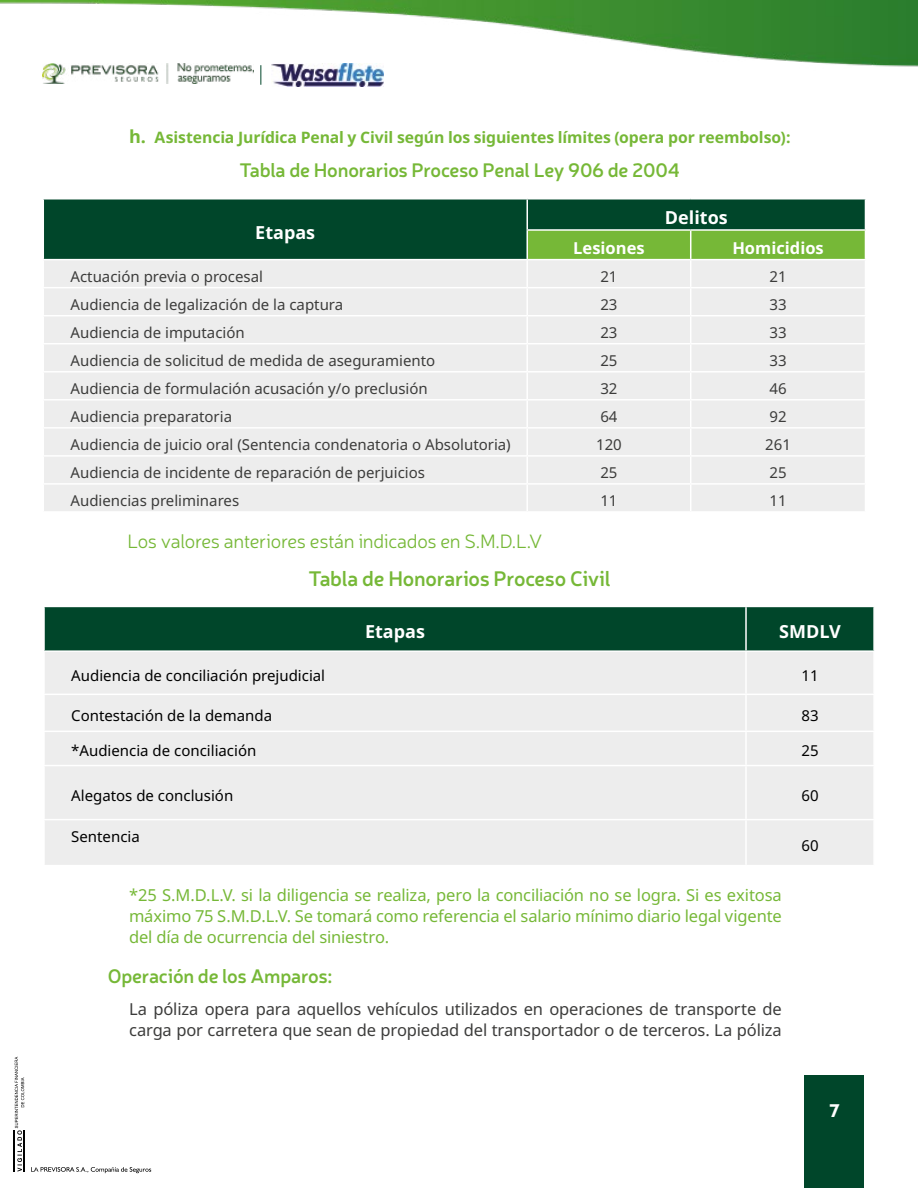
<style>
.page{position:relative;width:918px;height:1188px;background:#fff}
.page>*{position:absolute;margin:0;border:0;box-sizing:border-box;transform-origin:0 0}
.t1{font:600 21px "Neris";letter-spacing:-.015em;color:#76b837}
.t2{font:600 19.5px "Neris";letter-spacing:-.015em;color:#76b837}
.t3{font:300 19.5px "Neris";letter-spacing:-.02em;color:#76b837}
.t4{font:700 18px "Noto Sans";color:#fff}
.t5{font:900 18px "Neris";color:#fff}
.t6{font:16.5px/21px "Noto Sans";letter-spacing:-.01em;color:#76b837;text-align:justify}
.t7{font:16.5px/21px "Noto Sans";letter-spacing:-.01em;color:#3c3c3b}
.t8{font:700 16.5px "Noto Sans";color:#fff}
.t9{font:700 15.75px "Noto Sans";letter-spacing:-.005em;color:#76b837}
.t10{font:15px "Noto Sans";color:#3c3c3b}
.t11{font:15px "Noto Sans";color:#000}
.s1{font-size:18px}
</style>
<div class="page">
<div style="left:805px;top:1076px;width:59px;height:112px;background:#00462a"></div>
<div style="left:45px;top:607px;width:828px;height:43px;background:#00462a"></div>
<div style="left:45px;top:652px;width:828px;height:213px;background:#ededed"></div>
<hr style="left:745px;top:607px;width:2px;height:43px;background:#fff">
<hr style="left:745px;top:652px;width:2px;height:42px;background:#fff">
<hr style="left:43px;top:694px;width:703px;height:1px;background:#fff">
<hr style="left:746px;top:694px;width:129px;height:1px;background:#fff">
<hr style="left:745px;top:695px;width:2px;height:36px;background:#fff">
<hr style="left:43px;top:731px;width:703px;height:1px;background:#fff">
<hr style="left:746px;top:731px;width:129px;height:1px;background:#fff">
<hr style="left:745px;top:732px;width:2px;height:33px;background:#fff">
<hr style="left:43px;top:765px;width:703px;height:1px;background:#fff">
<hr style="left:746px;top:765px;width:129px;height:1px;background:#fff">
<hr style="left:745px;top:766px;width:2px;height:53px;background:#fff">
<hr style="left:43px;top:819px;width:703px;height:1px;background:#fff">
<hr style="left:746px;top:819px;width:129px;height:1px;background:#fff">
<hr style="left:745px;top:820px;width:2px;height:45px;background:#fff">
<div style="left:44px;top:200px;width:821px;height:59px;background:#00462a"></div>
<div style="left:44px;top:260px;width:482px;height:251px;background:#ededed"></div>
<hr style="left:526px;top:199px;width:2px;height:30px;background:#fff">
<hr style="left:526px;top:229px;width:165px;height:2px;background:#fff">
<hr style="left:526px;top:231px;width:2px;height:28px;background:#fff">
<hr style="left:691px;top:229px;width:175px;height:2px;background:#fff">
<hr style="left:43px;top:287px;width:484px;height:1px;background:#fff">
<hr style="left:43px;top:315px;width:484px;height:1px;background:#fff">
<hr style="left:43px;top:343px;width:484px;height:1px;background:#fff">
<hr style="left:43px;top:371px;width:484px;height:2px;background:#fff">
<hr style="left:43px;top:399px;width:484px;height:2px;background:#fff">
<hr style="left:43px;top:427px;width:484px;height:2px;background:#fff">
<hr style="left:43px;top:455px;width:484px;height:2px;background:#fff">
<hr style="left:43px;top:483px;width:484px;height:2px;background:#fff">
<svg style="left:527px;top:230px;width:339px;height:281px;background:#e2e8db"></svg>
<svg style="left:15px;top:1057px;width:9px;height:115px"></svg>
<svg style="left:31px;top:1167px;width:120px;height:6px"></svg>
<hr style="left:14px;top:1130px;width:1px;height:42px;background:#000">
<hr style="left:24px;top:1130px;width:1px;height:42px;background:#000">
<img style="left:0;top:0;width:918px;height:87px">
<img style="left:43px;top:64px;width:211px;height:19px">
<img style="left:272px;top:64px;width:111px;height:22px">
<svg style="left:261px;top:65px;width:1px;height:20px"></svg>
<p class="t9" style="left:129px;top:128px;width:663px"><span class="s1">h.</span> Asistencia Jurídica Penal y Civil según los siguientes límites (opera por reembolso):</p>
<h2 class="t2" style="left:240px;top:156px;width:442px">Tabla de Honorarios Proceso Penal Ley 906 de 2004</h2>
<p class="t4" style="left:255px;top:222px;width:61px">Etapas</p>
<p class="t4" style="left:665px;top:207px;width:64px">Delitos</p>
<p class="t8" style="left:573px;top:238px;width:73px">Lesiones</p>
<p class="t8" style="left:732px;top:238px;width:93px">Homicidios</p>
<p class="t10" style="left:71px;top:268px;width:194px">Actuación previa o procesal</p>
<p class="t10" style="left:600px;top:268px;width:19px">21</p>
<p class="t10" style="left:770px;top:268px;width:19px">21</p>
<p class="t10" style="left:71px;top:296px;width:274px">Audiencia de legalización de la captura</p>
<p class="t10" style="left:600px;top:296px;width:19px">23</p>
<p class="t10" style="left:770px;top:296px;width:19px">33</p>
<p class="t10" style="left:71px;top:324px;width:176px">Audiencia de imputación</p>
<p class="t10" style="left:600px;top:324px;width:19px">23</p>
<p class="t10" style="left:770px;top:324px;width:19px">33</p>
<p class="t10" style="left:71px;top:352px;width:366px">Audiencia de solicitud de medida de aseguramiento</p>
<p class="t10" style="left:600px;top:352px;width:19px">25</p>
<p class="t10" style="left:770px;top:352px;width:19px">33</p>
<p class="t10" style="left:71px;top:380px;width:359px">Audiencia de formulación acusación y/o preclusión</p>
<p class="t10" style="left:600px;top:380px;width:19px">32</p>
<p class="t10" style="left:770px;top:380px;width:19px">46</p>
<p class="t10" style="left:71px;top:408px;width:163px">Audiencia preparatoria</p>
<p class="t10" style="left:600px;top:408px;width:19px">64</p>
<p class="t10" style="left:770px;top:408px;width:19px">92</p>
<p class="t10" style="left:71px;top:436px;width:442px">Audiencia de juicio oral (Sentencia condenatoria o Absolutoria)</p>
<p class="t10" style="left:596px;top:436px;width:27px">120</p>
<p class="t10" style="left:765px;top:436px;width:27px">261</p>
<p class="t10" style="left:71px;top:464px;width:356px">Audiencia de incidente de reparación de perjuicios</p>
<p class="t10" style="left:600px;top:464px;width:19px">25</p>
<p class="t10" style="left:770px;top:464px;width:19px">25</p>
<p class="t10" style="left:71px;top:492px;width:170px">Audiencias preliminares</p>
<p class="t10" style="left:600px;top:492px;width:19px">11</p>
<p class="t10" style="left:770px;top:492px;width:19px">11</p>
<h2 class="t3" style="left:128px;top:529px;width:416px">Los valores anteriores están indicados en S.M.D.L.V</h2>
<h1 class="t1" style="left:309px;top:564px;width:304px">Tabla de Honorarios Proceso Civil</h1>
<p class="t4" style="left:365px;top:622px;width:61px">Etapas</p>
<p class="t4" style="left:779px;top:622px;width:63px">SMDLV</p>
<p class="t11" style="left:71px;top:667px;width:255px">Audiencia de conciliación prejudicial</p>
<p class="t11" style="left:801px;top:667px;width:19px">11</p>
<p class="t11" style="left:71px;top:707px;width:202px">Contestación de la demanda</p>
<p class="t11" style="left:801px;top:707px;width:19px">83</p>
<p class="t11" style="left:71px;top:743px;width:187px">*Audiencia de conciliación</p>
<p class="t11" style="left:801px;top:743px;width:19px">25</p>
<p class="t11" style="left:71px;top:787px;width:164px">Alegatos de conclusión</p>
<p class="t11" style="left:801px;top:787px;width:19px">60</p>
<p class="t11" style="left:71px;top:828px;width:70px">Sentencia</p>
<p class="t11" style="left:801px;top:837px;width:19px">60</p>
<p class="t6" style="left:129px;top:885px;width:654px">*25 S.M.D.L.V. si la diligencia se realiza, pero la conciliación no se logra. Si es exitosa máximo 75 S.M.D.L.V. Se tomará como referencia el salario mínimo diario legal vigente del día de ocurrencia del siniestro.</p>
<h2 class="t2" style="left:108px;top:963px;width:226px">Operación de los Amparos:</h2>
<p class="t7" style="left:129px;top:999px;width:654px">La póliza opera para aquellos vehículos utilizados en operaciones de transporte de carga por carretera que sean de propiedad del transportador o de terceros. La póliza</p>
<p class="t5" style="left:829px;top:1097px;width:12px">7</p>
</div>
